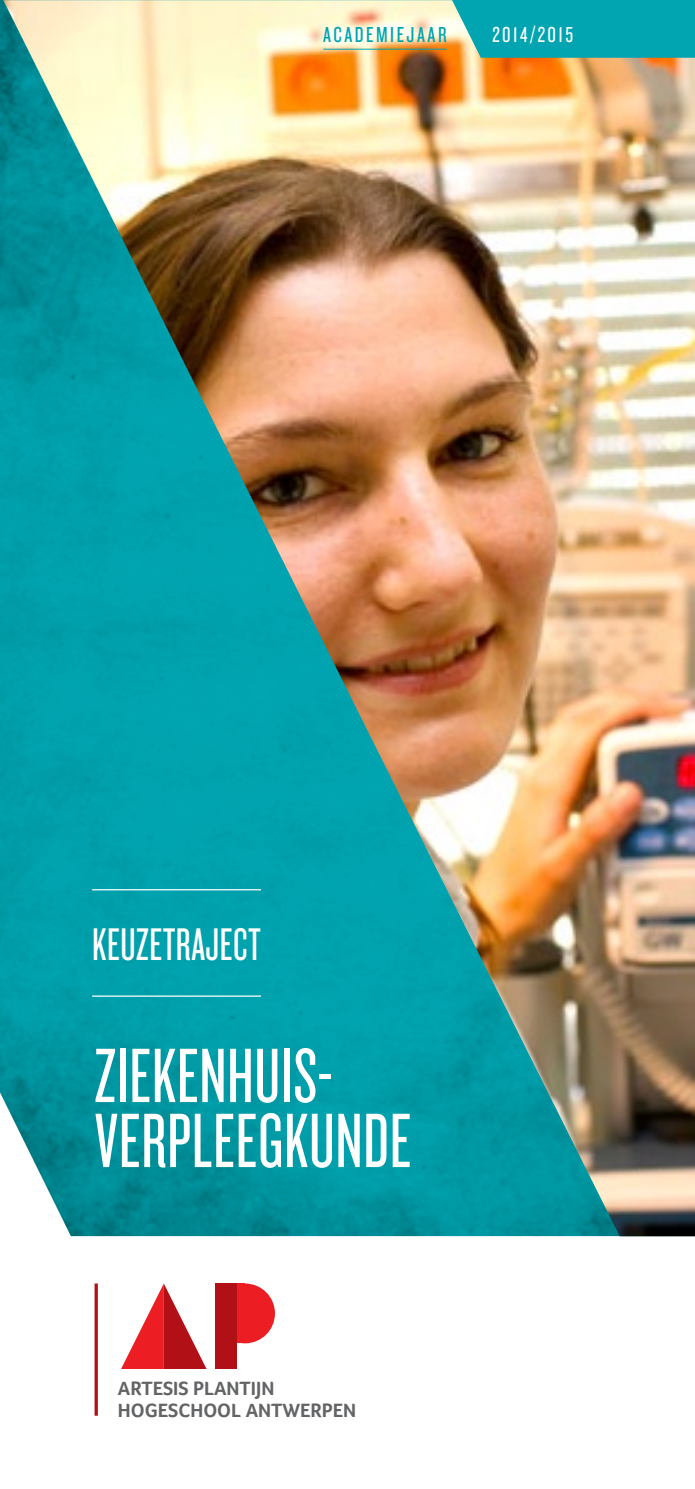
<style>
.page{position:relative;width:695px;height:1489px;background:#fff}
.page>*{position:absolute;margin:0;border:0;box-sizing:border-box;transform-origin:0 0}
.t1{font:80px/65px "Knockout 27 Junior Bantamwt";letter-spacing:.01em;color:#fff}
.t2{font:47.5px "Knockout 27 Junior Bantamwt";letter-spacing:.01em;color:#fff}
.t3{font:22.5px "Knockout 28 Junior Feathrwt";letter-spacing:.11em;color:#00a5b1}
.t4{font:22.5px "Knockout 28 Junior Feathrwt";letter-spacing:.11em;color:#fff}
.t5{font:700 19.75px/22px "Foco";color:#636466}
</style>
<div class="page">
<img style="left:3px;top:0;width:691px;height:1236px">
<svg style="left:121px;top:1283px;width:85px;height:85px"></svg>
<div style="left:215px;top:1283px;width:60px;height:60px;background:#ed1d24;border-radius:50%"></div>
<div style="left:215px;top:1283px;width:30px;height:60px;background:#ed1d24"></div>
<div style="left:215px;top:1283px;width:21px;height:85px;background:#b11116"></div>
<svg style="left:94px;top:1283px;width:4px;height:132px"></svg>
<hr style="left:323px;top:49px;width:123px;height:1px;background:#00a5b1">
<svg style="left:452px;top:0;width:242px;height:58px;background:#10a8af"></svg>
<hr style="left:92px;top:995px;width:169px;height:1px;background:#fff">
<hr style="left:92px;top:889px;width:169px;height:1px;background:#fff">
<p class="t3" style="left:323px;top:21px;width:125px">ACADEMIEJAAR</p>
<p class="t4" style="left:492px;top:21px;width:82px">2014/2015</p>
<h2 class="t2" style="left:92px;top:916px;width:170px">KEUZETRAJECT</h2>
<h1 class="t1" style="left:94px;top:1041px;width:318px">ZIEKENHUIS-<br>VERPLEEGKUNDE</h1>
<p class="t5" style="left:118px;top:1376px;width:240px">ARTESIS PLANTIJN<br>HOGESCHOOL ANTWERPEN</p>
</div>
